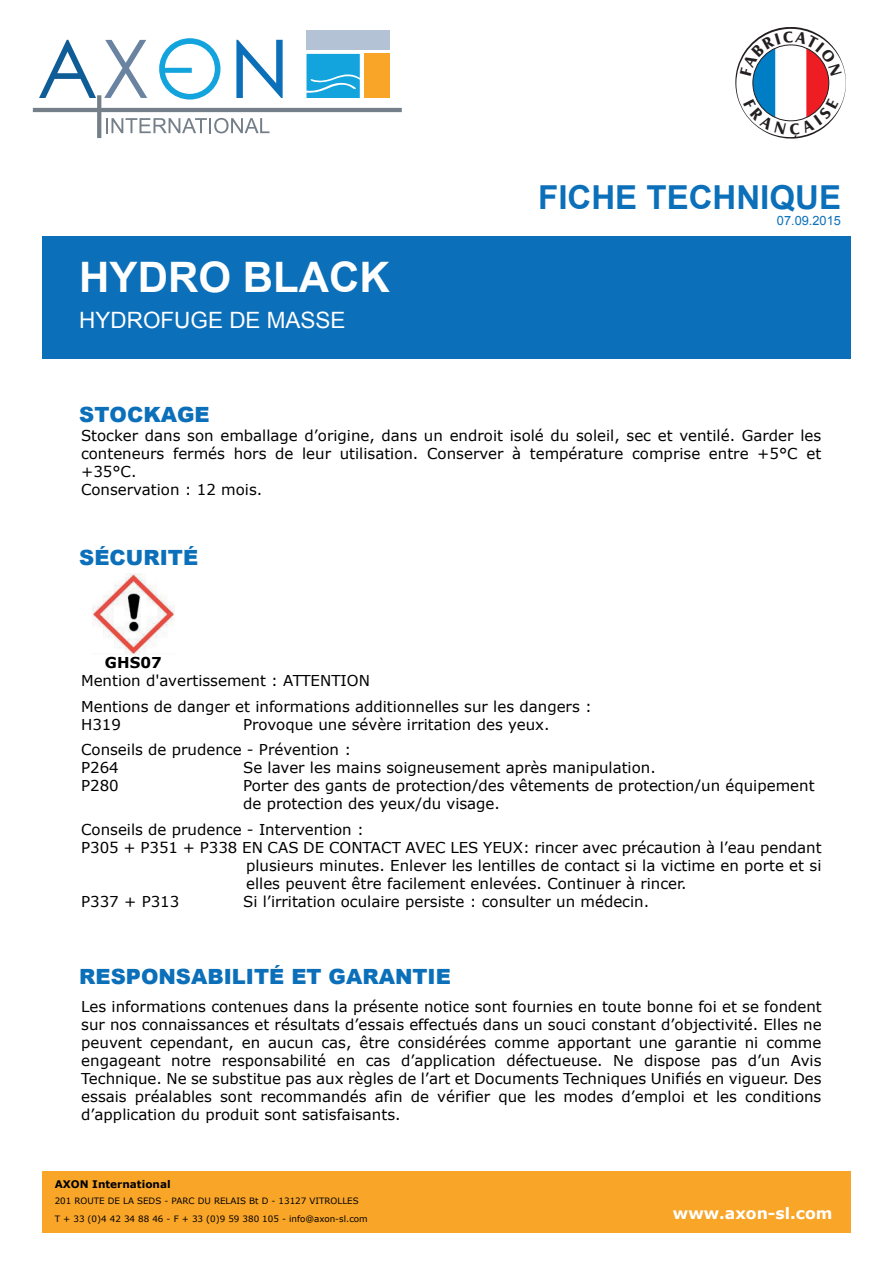
<style>
.page{position:relative;width:893px;height:1263px;background:#fff}
.page>*{position:absolute;margin:0;border:0;box-sizing:border-box;transform-origin:0 0}
.t1{font:700 42px "Arial";color:#fff}
.t2{font:700 33px "Arial";color:#0b6fb9}
.t3{font:22.5px "Arial";color:#fff}
.t4{font:900 21px "Arial";color:#0b6fb9}
.t5{font:700 15.75px "Verdana";color:#fff}
.t6{font:15px/18px "Verdana";color:#000001}
.t7{font:700 15px "Verdana";color:#000001}
.t8{font:12.75px "Arial";color:#0b6fb9}
.t9{font:700 10.5px "Verdana";color:#000001}
.t10{font:8.7px/18px "Verdana";color:#000001}
</style>
<div class="page">
<div style="left:42px;top:237px;width:809px;height:122px;background:#0b6fb9"></div>
<div style="left:42px;top:1172px;width:809px;height:61px;background:#f9a528"></div>
<svg style="left:159px;top:38px;width:61px;height:62px"></svg>
<svg style="left:39px;top:40px;width:57px;height:58px"></svg>
<svg style="left:104px;top:40px;width:43px;height:58px"></svg>
<svg style="left:236px;top:40px;width:47px;height:58px"></svg>
<div style="left:306px;top:30px;width:84px;height:20px;background:#b3c2d5"></div>
<svg style="left:306px;top:54px;width:54px;height:44px;background:#28abe0"></svg>
<div style="left:365px;top:54px;width:25px;height:44px;background:#f9a528"></div>
<hr style="left:33px;top:108px;width:369px;height:4px;background:#747f89">
<svg style="left:97px;top:95px;width:4px;height:43px"></svg>
<svg style="left:106px;top:118px;width:163px;height:15px"></svg>
<img style="left:92px;top:574px;width:82px;height:80px">
<svg style="left:735px;top:27px;width:111px;height:112px"></svg>
<h1 class="t1" style="left:79px;top:249px;width:312px">HYDRO BLACK</h1>
<h3 class="t3" style="left:79px;top:306px;width:268px">HYDROFUGE DE MASSE</h3>
<h3 class="t4" style="left:79px;top:399px;width:132px">STOCKAGE</h3>
<h2 class="t2" style="left:538px;top:175px;width:304px">FICHE TECHNIQUE</h2>
<p class="t8" style="left:777px;top:212px;width:65px">07.09.2015</p>
<p class="t6" style="left:81px;top:426px;width:742px">Stocker dans son emballage d’origine, dans un endroit isolé du soleil, sec et ventilé. Garder les conteneurs fermés hors de leur utilisation. Conserver à température comprise entre +5°C et +35°C.<br>Conservation : 12 mois.</p>
<h3 class="t4" style="left:79px;top:542px;width:120px">SÉCURITÉ</h3>
<p class="t7" style="left:105px;top:652px;width:58px">GHS07</p>
<p class="t6" style="left:81px;top:668px;width:512px;line-height:25.5px">Mention d'avertissement : ATTENTION<br>Mentions de danger et informations additionnelles sur les dangers :</p>
<p class="t6" style="left:81px;top:715px;width:41px">H319</p>
<p class="t6" style="left:81px;top:711px;width:470px;line-height:25.5px;text-indent:162px">Provoque une sévère irritation des yeux.<br>Conseils de prudence - Prévention :</p>
<p class="t6" style="left:81px;top:759px;width:39px">P264</p>
<p class="t6" style="left:243px;top:759px;width:414px">Se laver les mains soigneusement après manipulation.</p>
<p class="t6" style="left:81px;top:777px;width:39px">P280</p>
<p class="t6" style="left:243px;top:777px;width:573px">Porter des gants de protection/des vêtements de protection/un équipement de protection des yeux/du visage.</p>
<p class="t6" style="left:81px;top:820px;width:284px">Conseils de prudence - Intervention :</p>
<p class="t6" style="left:81px;top:838px;width:742px">P305 + P351 + P338 EN CAS DE CONTACT AVEC LES YEUX: rincer avec précaution à l’eau pendant</p>
<p class="t6" style="left:246px;top:856px;width:577px">plusieurs minutes. Enlever les lentilles de contact si la victime en porte et si</p>
<p class="t6" style="left:246px;top:874px;width:442px">elles peuvent être facilement enlevées. Continuer à rincer.</p>
<p class="t6" style="left:81px;top:892px;width:100px">P337 + P313</p>
<p class="t6" style="left:243px;top:892px;width:407px">Si l’irritation oculaire persiste : consulter un médecin.</p>
<h3 class="t4" style="left:79px;top:961px;width:373px">RESPONSABILITÉ ET GARANTIE</h3>
<p class="t6" style="left:81px;top:997px;width:742px;text-align:justify">Les informations contenues dans la présente notice sont fournies en toute bonne foi et se fondent sur nos connaissances et résultats d’essais effectués dans un souci constant d’objectivité. Elles ne peuvent cependant, en aucun cas, être considérées comme apportant une garantie ni comme engageant notre responsabilité en cas d’application défectueuse. Ne dispose pas d’un Avis Technique. Ne se substitue pas aux règles de l’art et Documents Techniques Unifiés en vigueur. Des essais préalables sont recommandés afin de vérifier que les modes d’emploi et les conditions d’application du produit sont satisfaisants.</p>
<p class="t9" style="left:55px;top:1177px;width:117px">AXON International</p>
<p class="t10" style="left:55px;top:1192px;width:314px">201 ROUTE DE LA SEDS - PARC DU RELAIS Bt D - 13127 VITROLLES<br>T + 33 (0)4 42 34 88 46 - F + 33 (0)9 59 380 105 - info@axon-sl.com</p>
<p class="t5" style="left:673px;top:1202px;width:161px">www.axon-sl.com</p>
</div>
